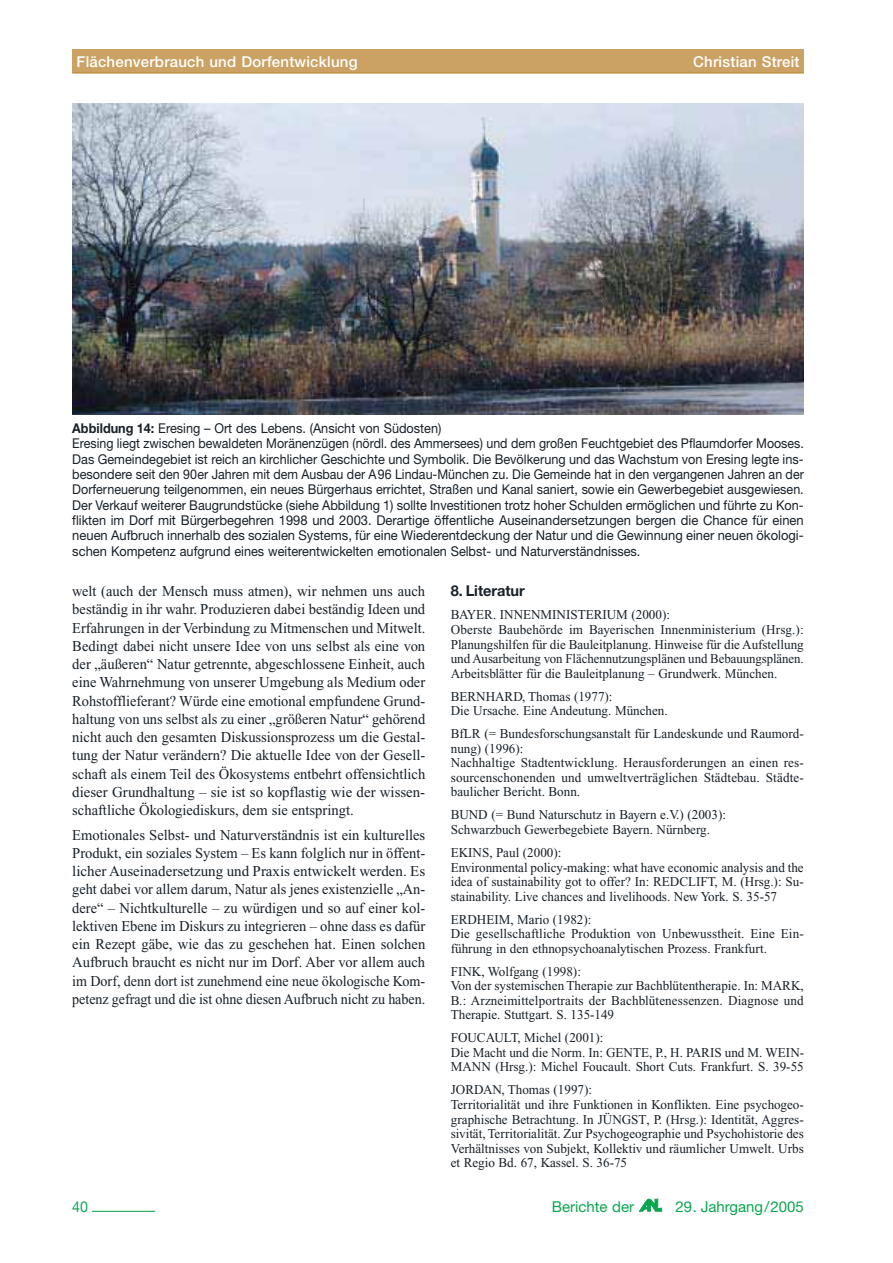
<style>
.page{position:relative;width:893px;height:1263px;background:#fff}
.page>*{position:absolute;margin:0;border:0;box-sizing:border-box;transform-origin:0 0}
.t1{font:15px/18.3px "Times New Roman";letter-spacing:-.005em;color:#172028;text-align:justify;scale:.95 1}
.t2{font:15px/18.3px "Times New Roman";letter-spacing:-.005em;color:#172028;text-align:justify}
.t3{font:500 15px "Helvetica Neue";letter-spacing:.015em;color:#fff}
.t4{font:15px "Helvetica Neue";color:#0ba550}
.t5{font:700 15px "Helvetica Neue";color:#172028}
.t6{font:15px "Helvetica Neue";color:#0ba550;scale:.95 1}
.t7{font:13.5px/14.5px "Times New Roman";color:#172028}
.t8{font:13.5px/15.3px "Helvetica Neue";color:#172028;scale:.94 1}
.s1{font-weight:700}
</style>
<div class="page">
<svg style="left:639px;top:1199px;width:22px;height:12px"></svg>
<hr style="left:92px;top:1211px;width:63px;height:1px;background:#0ba550">
<div style="left:72px;top:50px;width:732px;height:23px;background:#cba263"></div>
<hr style="left:72px;top:73px;width:732px;height:1px;background:#b8812b">
<img style="left:72px;top:103px;width:732px;height:311px">
<p class="t3" style="left:77px;top:56px;width:282px">Flächenverbrauch und Dorfentwicklung</p>
<p class="t3" style="left:693px;top:56px;width:108px">Christian Streit</p>
<p class="t8" style="left:72px;top:422px;width:780px"><span class="s1">Abbildung 14:</span> Eresing – Ort des Lebens. (Ansicht von Südosten)<br>Eresing liegt zwischen bewaldeten Moränenzügen (nördl. des Ammersees) und dem großen Feuchtgebiet des Pflaumdorfer Mooses.<br>Das Gemeindegebiet ist reich an kirchlicher Geschichte und Symbolik. Die Bevölkerung und das Wachstum von Eresing legte ins&shy;besondere seit den 90er Jahren mit dem Ausbau der A96 Lindau-München zu. Die Gemeinde hat in den vergangenen Jahren an der Dorferneuerung teilgenommen, ein neues Bürgerhaus errichtet, Straßen und Kanal saniert, sowie ein Gewerbegebiet ausgewiesen.<br>Der Verkauf weiterer Baugrundstücke (siehe Abbildung 1) sollte Investitionen trotz hoher Schulden ermöglichen und führte zu Kon&shy;flikten im Dorf mit Bürgerbegehren 1998 und 2003. Derartige öffentliche Auseinandersetzungen bergen die Chance für einen neuen Aufbruch innerhalb des sozialen Systems, für eine Wiederentdeckung der Natur und die Gewinnung einer neuen ökologi&shy;schen Kompetenz aufgrund eines weiterentwickelten emotionalen Selbst- und Naturverständnisses.</p>
<p class="t1" style="left:72px;top:583px;width:373px">welt (auch der Mensch muss atmen), wir nehmen uns auch beständig in ihr wahr. Produzieren dabei beständig Ideen und Erfahrungen in der Verbindung zu Mitmenschen und Mitwelt.<br>Bedingt dabei nicht unsere Idee von uns selbst als eine von der „äußeren“ Natur getrennte, abgeschlossene Einheit, auch eine Wahrnehmung von unserer Umgebung als Medium oder Rohstofflieferant? Würde eine emotional empfundene Grund&shy;haltung von uns selbst als zu einer „größeren Natur“ gehörend nicht auch den gesamten Diskussionsprozess um die Gestal&shy;tung der Natur verändern? Die aktuelle Idee von der Gesell&shy;schaft als einem Teil des Ökosystems entbehrt offensichtlich dieser Grundhaltung – sie ist so kopflastig wie der wissen&shy;schaftliche Ökologiediskurs, dem sie entspringt.</p>
<p class="t2" style="left:72px;top:827px;width:354px">Emotionales Selbst- und Naturverständnis ist ein kulturelles Produkt, ein soziales System – Es kann folglich nur in öffent&shy;licher Auseinadersetzung und Praxis entwickelt werden. Es geht dabei vor allem darum, Natur als jenes existenzielle „An&shy;dere“ – Nichtkulturelle – zu würdigen und so auf einer kol&shy;lektiven Ebene im Diskurs zu integrieren – ohne dass es dafür ein Rezept gäbe, wie das zu geschehen hat. Einen solchen Aufbruch braucht es nicht nur im Dorf. Aber vor allem auch im Dorf, denn dort ist zunehmend eine neue ökologische Kom&shy;petenz gefragt und die ist ohne diesen Aufbruch nicht zu haben.</p>
<p class="t5" style="left:451px;top:586px;width:76px">8. Literatur</p>
<p class="t7" style="left:451px;top:609px;width:354px">BAYER. INNENMINISTERIUM (2000):<br>Oberste Baubehörde im Bayerischen Innenministerium (Hrsg.):<br>Planungshilfen für die Bauleitplanung. Hinweise für die Aufstellung und Ausarbeitung von Flächennutzungsplänen und Bebauungsplänen.<br>Arbeitsblätter für die Bauleitplanung – Grundwerk. München.</p>
<p class="t7" style="left:451px;top:690px;width:218px">BERNHARD, Thomas (1977):<br>Die Ursache. Eine Andeutung. München.</p>
<p class="t7" style="left:451px;top:728px;width:354px">BfLR (= Bundesforschungsanstalt für Landeskunde und Raumord&shy;nung) (1996):<br>Nachhaltige Stadtentwicklung. Herausforderungen an einen res&shy;sourcenschonenden und umweltverträglichen Städtebau. Städte&shy;baulicher Bericht. Bonn.</p>
<p class="t7" style="left:451px;top:809px;width:277px">BUND (= Bund Naturschutz in Bayern e.V.) (2003):<br>Schwarzbuch Gewerbegebiete Bayern. Nürnberg.</p>
<p class="t7" style="left:451px;top:846px;width:354px">EKINS, Paul (2000):<br>Environmental policy-making: what have economic analysis and the idea of sustainability got to offer? In: REDCLIFT, M. (Hrsg.): Su&shy;stainability. Live chances and livelihoods. New York. S. 35-57</p>
<p class="t7" style="left:451px;top:913px;width:354px">ERDHEIM, Mario (1982):<br>Die gesellschaftliche Produktion von Unbewusstheit. Eine Ein&shy;führung in den ethnopsychoanalytischen Prozess. Frankfurt.</p>
<p class="t7" style="left:451px;top:965px;width:354px">FINK, Wolfgang (1998):<br>Von der systemischen Therapie zur Bachblütentherapie. In: MARK, B.: Arzneimittelportraits der Bachblütenessenzen. Diagnose und Therapie. Stuttgart. S. 135-149</p>
<p class="t7" style="left:451px;top:1032px;width:355px">FOUCAULT, Michel (2001):<br>Die Macht und die Norm. In: GENTE, P., H. PARIS und M. WEIN-<br>MANN (Hrsg.): Michel Foucault. Short Cuts. Frankfurt. S. 39-55</p>
<p class="t7" style="left:451px;top:1084px;width:354px">JORDAN, Thomas (1997):<br>Territorialität und ihre Funktionen in Konflikten. Eine psychogeo&shy;graphische Betrachtung. In JÜNGST, P. (Hrsg.): Identität, Aggres&shy;sivität, Territorialität. Zur Psychogeographie und Psychohistorie des Verhältnisses von Subjekt, Kollektiv und räumlicher Umwelt. Urbs et Regio Bd. 67, Kassel. S. 36-75</p>
<p class="t6" style="left:72px;top:1201px;width:18px">40</p>
<p class="t4" style="left:552px;top:1201px;width:84px">Berichte der</p>
<p class="t4" style="left:675px;top:1201px;width:130px">29. Jahrgang/2005</p>
</div>
